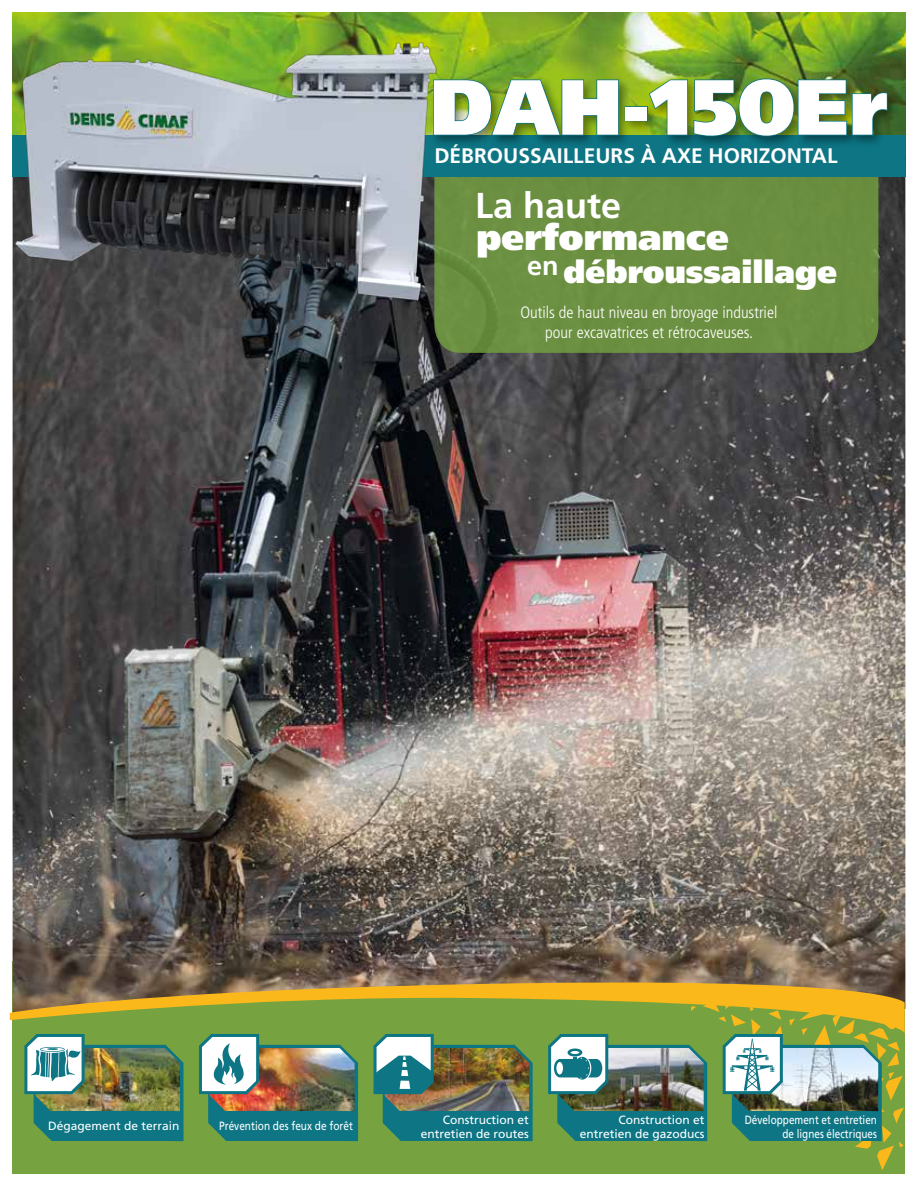
<style>
.page{position:relative;width:918px;height:1188px;background:#fff}
.page>*{position:absolute;margin:0;border:0;box-sizing:border-box;transform-origin:0 0}
.t1{font:900 78px "Frutiger LT Std";color:#fff}
.t2{font:900 36px "Frutiger LT Std";color:#fff}
.t3{font:700 36px "Frutiger LT Std";color:#fff}
.t4{font:900 31.5px "Frutiger LT Std";color:#fff}
.t5{font:700 27px "Frutiger LT Std";color:#fff}
.t6{font:700 21px "Frutiger LT Std";color:#fff}
.t7{font:300 condensed 16.5px/19.8px "Frutiger LT Std";color:#fff;text-align:center}
.t8{font:12px/14.4px "Frutiger LT Std";color:#fff;text-align:right}
.t9{font:12px/14.4px "Frutiger LT Std";color:#fff;text-align:right;scale:.83 1}
.t10{font:12px "Frutiger LT Std";color:#fff;scale:.84 1}
</style>
<div class="page">
<div style="left:12px;top:961px;width:893px;height:213px;background:#76a340"></div>
<img style="left:13px;top:177px;width:892px;height:799px">
<svg style="left:10px;top:976px;width:895px;height:57px"></svg>
<img style="left:24px;top:1034px;width:160px;height:107px">
<img style="left:199px;top:1034px;width:159px;height:107px">
<img style="left:374px;top:1034px;width:159px;height:107px">
<svg style="left:548px;top:995px;width:356px;height:175px"></svg>
<img style="left:13px;top:13px;width:892px;height:122px">
<div style="left:434px;top:177px;width:444px;height:176px;background:#6b8f40"></div>
<div style="left:13px;top:135px;width:892px;height:42px;background:#0d7584"></div>
<div style="left:430px;top:75px;width:470px;height:74px;background:#000;opacity:.41"></div>
<svg style="left:466px;top:79px;width:154px;height:58px;background:#5d852a"></svg>
<div style="left:625px;top:106px;width:23px;height:15px;border:2px solid #0d7584"></div>
<img style="left:648px;top:78px;width:240px;height:59px">
<img style="left:13px;top:27px;width:453px;height:281px">
<h1 class="t1" style="left:430px;top:60px;width:459px">DAH-150Er</h1>
<h3 class="t6" style="left:434px;top:143px;width:405px">DÉBROUSSAILLEURS À AXE HORIZONTAL</h3>
<h2 class="t3" style="left:475px;top:184px;width:148px">La haute</h2>
<h2 class="t2" style="left:476px;top:215px;width:254px">performance</h2>
<h3 class="t4" style="left:563px;top:253px;width:275px">débroussaillage</h3>
<h3 class="t7" style="left:520px;top:303px;width:259px">Outils de haut niveau en broyage industriel pour excavatrices et rétrocaveuses.</h3>
<h3 class="t5" style="left:527px;top:249px;width:33px">en</h3>
<p class="t8" style="left:48px;top:1118px;width:133px">Dégagement de terrain</p>
<p class="t8" style="left:421px;top:1112px;width:110px">Construction et entretien de routes</p>
<p class="t8" style="left:580px;top:1112px;width:126px">Construction et entretien de gazoducs</p>
<p class="t9" style="left:745px;top:1112px;width:161px">Développement et entretien de lignes électriques</p>
<p class="t10" style="left:219px;top:1118px;width:161px">Prévention des feux de forêt</p>
</div>
